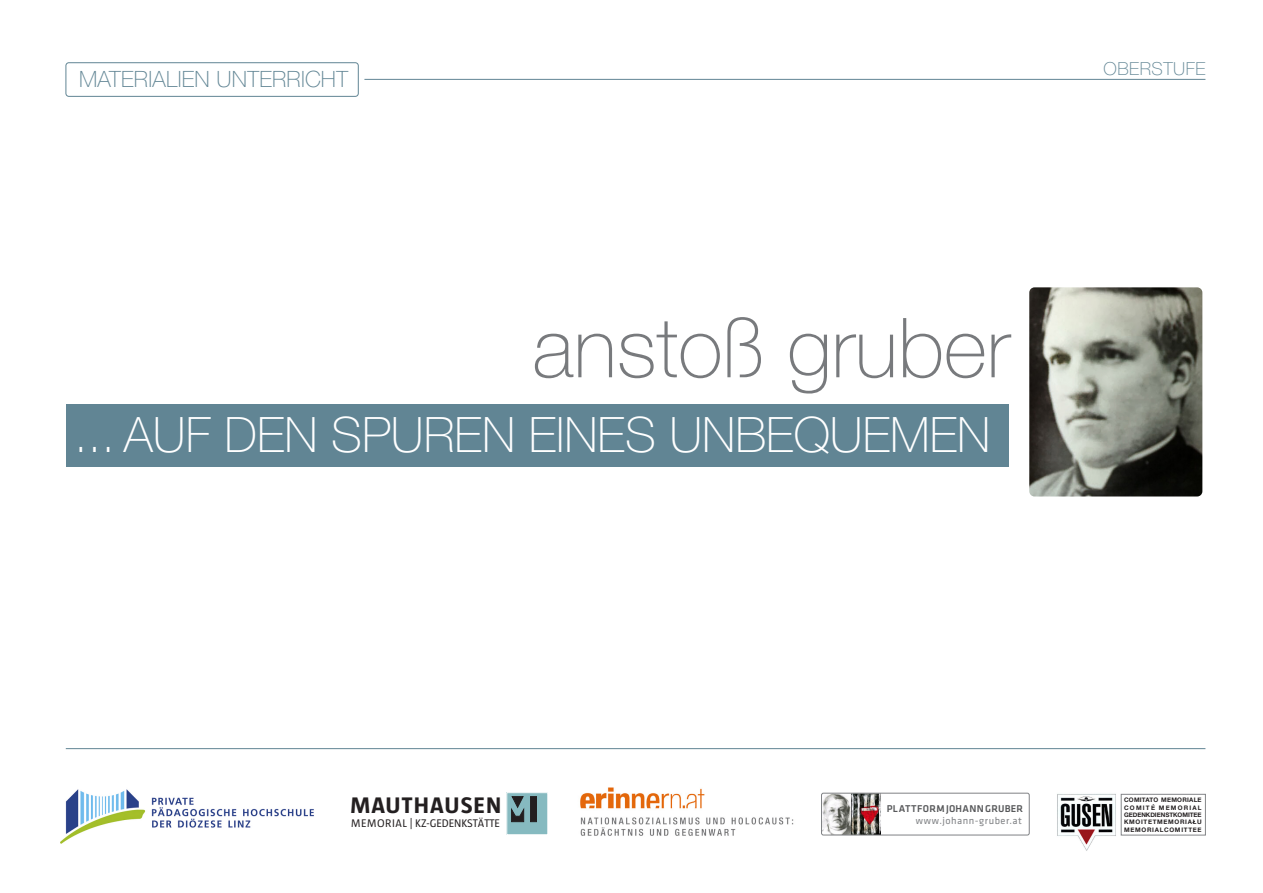
<style>
.page{position:relative;width:1263px;height:893px;background:#fff}
.page>*{position:absolute;margin:0;border:0;box-sizing:border-box;transform-origin:0 0}
.t1{font:100 82.95px "Helvetica Neue LT Std";color:#787a7d}
.t2{font:100 48.9px "Helvetica Neue LT Std";color:#fff}
.t3{font:700 23.1px "Taz Text";letter-spacing:.05em;color:#231f20}
.t4{font:100 22.5px "Helvetica Neue LT Std";letter-spacing:.015em;color:#618594}
.t5{font:100 18px "Helvetica Neue LT Std";letter-spacing:.025em;color:#618594}
.t6{font:11.25px "Taz Text Regular Grade 083";color:#231f20}
.t7{font:500 10.2px "Klavika";letter-spacing:.03em;color:#57585a}
.t8{font:10.2px "Klavika";letter-spacing:.05em;color:#808285}
.t9{font:700 6.15px "Helvetica Neue";letter-spacing:.11em;color:#231f20}
.t10{font:700 6.15px "Helvetica Neue";letter-spacing:-.005em;color:#231f20}
.t11{font:700 6.15px "Helvetica Neue";letter-spacing:.04em;color:#231f20}
.t12{font:700 6.15px "Helvetica Neue";letter-spacing:.19em;color:#231f20}
</style>
<div class="page">
<img style="left:60px;top:789px;width:254px;height:55px">
<div style="left:507px;top:793px;width:41px;height:42px;background:#86bac0"></div>
<svg style="left:511px;top:796px;width:13px;height:26px"></svg>
<div style="left:530px;top:796px;width:7px;height:26px;background:#231f20"></div>
<div style="left:506px;top:792px;width:42px;height:43px;border:1px solid #fff"></div>
<img style="left:580px;top:787px;width:214px;height:49px">
<img style="left:1057px;top:793px;width:59px;height:58px">
<div style="left:1121px;top:794px;width:84px;height:41px;border:1px solid #848689"></div>
<img style="left:821px;top:793px;width:60px;height:42px">
<div style="left:821px;top:793px;width:208px;height:42px;border:1px solid #808285;border-radius:2px"></div>
<img style="left:1029px;top:287px;width:173px;height:209px">
<div style="left:66px;top:405px;width:942px;height:62px;background:#618594"></div>
<hr style="left:66px;top:748px;width:1139px;height:1px;background:#618594">
<hr style="left:364px;top:79px;width:841px;height:1px;background:#618594">
<div style="left:66px;top:63px;width:292px;height:34px;border:1px solid #618594;border-radius:3px"></div>
<p class="t4" style="left:79px;top:66px;width:270px">MATERIALIEN UNTERRICHT</p>
<p class="t1" style="left:532px;top:300px;width:479px">anstoß gruber</p>
<p class="t2" style="left:74px;top:407px;width:917px">... AUF DEN SPUREN EINES UNBEQUEMEN</p>
<p class="t5" style="left:1104px;top:58px;width:103px">OBERSTUFE</p>
<p class="t3" style="left:350px;top:792px;width:152px">MAUTHAUSEN</p>
<p class="t11" style="left:1124px;top:795px;width:79px">COMITATO MEMORIALE</p>
<p class="t12" style="left:1124px;top:802px;width:79px">COMITÉ MEMORIAL</p>
<p class="t10" style="left:1124px;top:810px;width:79px">GEDENKDIENSTKOMITEE</p>
<p class="t9" style="left:1124px;top:817px;width:79px">KMOITETMEMORIALU</p>
<p class="t9" style="left:1124px;top:825px;width:79px">MEMORIALCOMITTEE</p>
<p class="t7" style="left:887px;top:803px;width:138px">PLATTFORM JOHANN GRUBER</p>
<p class="t8" style="left:916px;top:815px;width:108px">www.johann-gruber.at</p>
<p class="t6" style="left:351px;top:817px;width:150px">MEMORIAL | KZ-GEDENKSTÄTTE</p>
</div>
